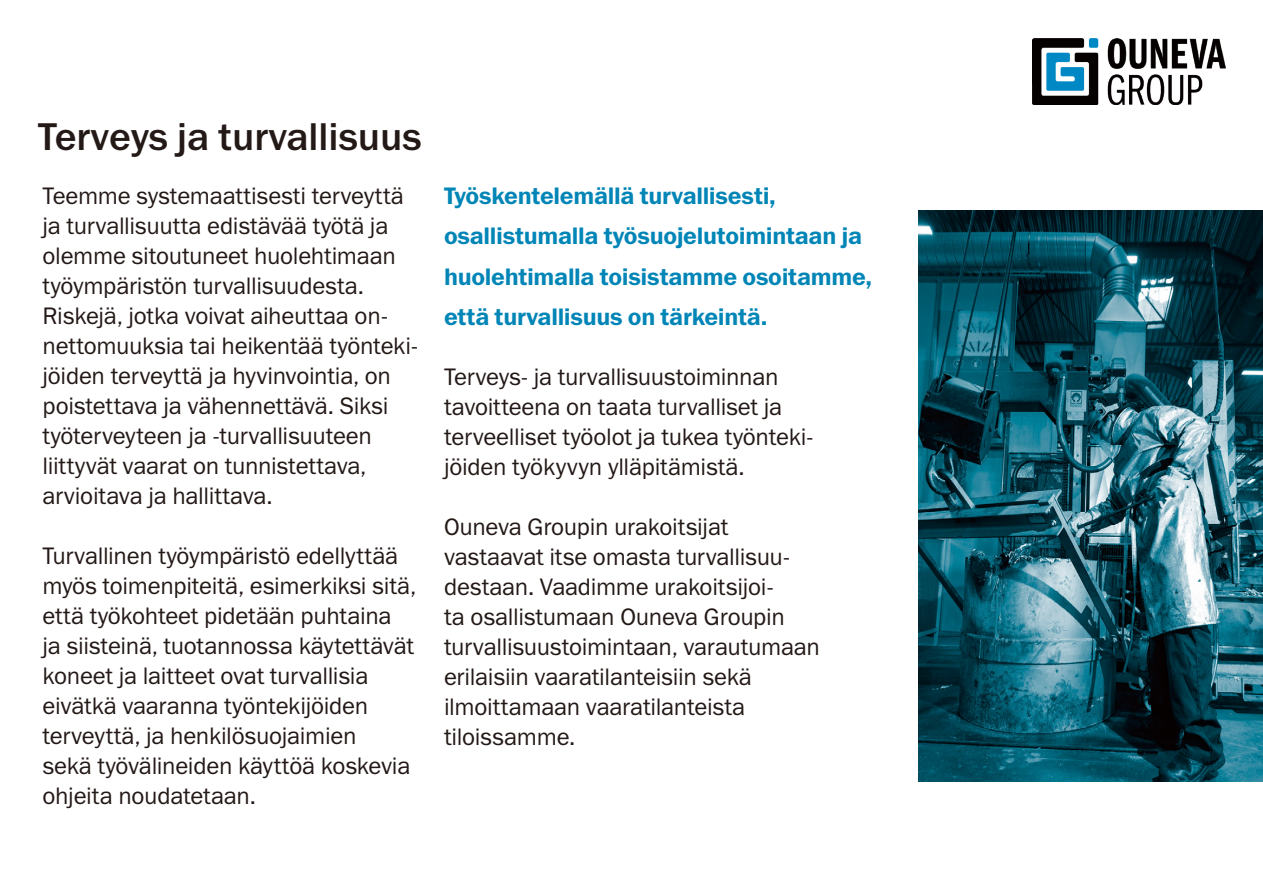
<style>
.page{position:relative;width:1263px;height:893px;background:#fff}
.page>*{position:absolute;margin:0;border:0;box-sizing:border-box;transform-origin:0 0}
.otsikko{font:39px "Franklin Gothic Medium ITC";color:#231916}
.teksti{font:24px/30px "Franklin Gothic Book ITC";letter-spacing:-.01em;color:#231916}
.nosto{font:24px/40.5px "Franklin Gothic Demi ITC";letter-spacing:-.015em;color:#0085b7}
</style>
<div class="page">
<img style="left:1033px;top:38px;width:193px;height:66px">
<img style="left:918px;top:210px;width:345px;height:571px">
<p class="otsikko" style="left:38px;top:113px;width:385px">Terveys ja turvallisuus</p>
<p class="teksti" style="left:43px;top:180px;width:377px">Teemme systemaattisesti terveyttä ja turvallisuutta edistävää työtä ja olemme sitoutuneet huolehtimaan työympäristön turvallisuudesta.<br>Riskejä, jotka voivat aiheuttaa on&shy;nettomuuksia tai heikentää työnteki&shy;jöiden terveyttä ja hyvinvointia, on poistettava ja vähennettävä. Siksi työterveyteen ja -turvallisuuteen liittyvät vaarat on tunnistettava, arvioitava ja hallittava.</p>
<p class="teksti" style="left:43px;top:540px;width:375px">Turvallinen työympäristö edellyttää myös toimenpiteitä, esimerkiksi sitä, että työkohteet pidetään puhtaina<br>ja siisteinä, tuotannossa käytettävät koneet ja laitteet ovat turvallisia eivätkä vaaranna työntekijöiden terveyttä, ja henkilösuojaimien<br>sekä työvälineiden käyttöä koskevia ohjeita noudatetaan.</p>
<p class="nosto" style="left:444px;top:176px;width:333px">Työskentelemällä turvallisesti,</p>
<p class="nosto" style="left:444px;top:216px;width:430px">osallistumalla työsuojelutoimintaan ja huolehtimalla toisistamme osoitamme, että turvallisuus on tärkeintä.</p>
<p class="teksti" style="left:444px;top:362px;width:371px">Terveys- ja turvallisuustoiminnan tavoitteena on taata turvalliset ja terveelliset työolot ja tukea työnteki&shy;jöiden työkyvyn ylläpitämistä.</p>
<p class="teksti" style="left:444px;top:512px;width:348px">Ouneva Groupin urakoitsijat vastaavat itse omasta turvallisuu-</p>
<p class="teksti" style="left:444px;top:572px;width:378px">destaan. Vaadimme urakoitsijoi-<br>ta osallistumaan Ouneva Groupin turvallisuustoimintaan, varautumaan erilaisiin vaaratilanteisiin sekä ilmoittamaan vaaratilanteista tiloissamme.</p>
</div>
